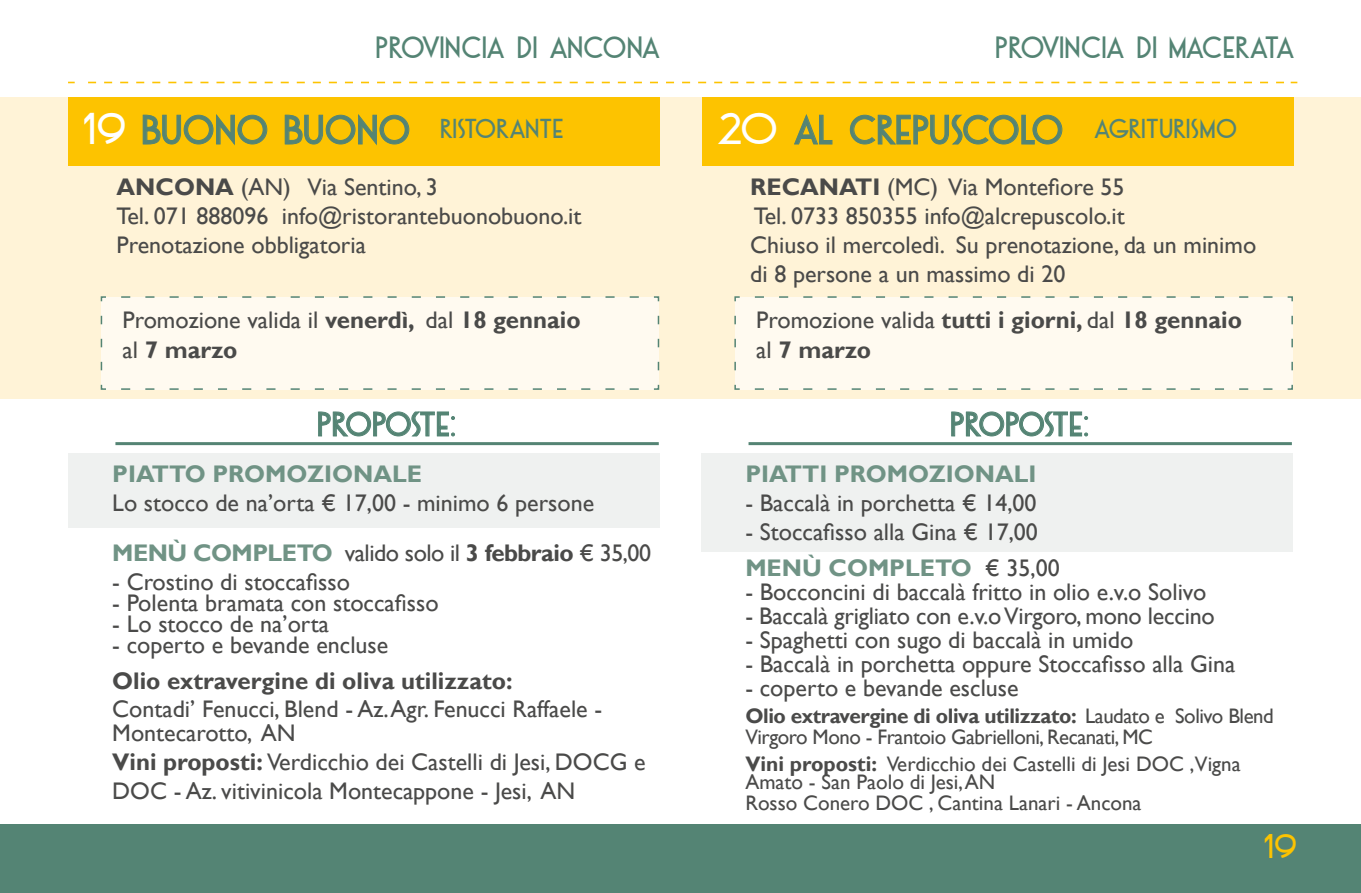
<style>
.page{position:relative;width:1361px;height:893px;background:#fff}
.page>*{position:absolute;margin:0;border:0;box-sizing:border-box;transform-origin:0 0}
.t1{font:36px "DK Otago";letter-spacing:-.035em;color:#548474}
.t2{font:36px "DK Otago";color:#548474}
.t3{font:30px "DK Otago";letter-spacing:-.05em;color:#548474}
.t4{font:30px "DK Otago";color:#fdc300}
.t5{font:27px "DK Otago";letter-spacing:-.05em;color:#548474}
.t6{font:27px "DK Otago";letter-spacing:-.025em;color:#548474}
.t7{font:24px/28.8px "Gill Sans";color:#4a4a49}
.t8{font:700 24px/30px "Gill Sans";color:#4a4a49}
.t9{font:700 24px "Gill Sans";color:#709385}
.t10{font:21px/18px "Gill Sans";color:#4a4a49}
.t11{font:21px/21px "Gill Sans";letter-spacing:-.02em;color:#4a4a49}
.s1{font-size:39px;color:#fff}
.s2{font-weight:700}
.s3{font-weight:400}
.s4{font-weight:700;color:#709385}
</style>
<div class="page">
<div style="left:1px;top:98px;width:1360px;height:301px;background:#fff3d7"></div>
<hr style="left:0;top:98px;width:1px;height:301px;background:#fff3d7">
<svg style="left:88px;top:82px;width:1196px;height:1px"></svg>
<div style="left:69px;top:98px;width:591px;height:68px;background:#fdc300"></div>
<svg style="left:142px;top:114px;width:126px;height:32px"></svg>
<svg style="left:284px;top:114px;width:125px;height:32px"></svg>
<div style="left:702px;top:98px;width:591px;height:68px;background:#fdc300"></div>
<svg style="left:794px;top:114px;width:39px;height:31px"></svg>
<svg style="left:849px;top:114px;width:213px;height:31px"></svg>
<div style="left:0;top:825px;width:1361px;height:68px;background:#548474"></div>
<div style="left:100px;top:296px;width:560px;height:94px;background:#fffaf0"></div>
<div style="left:734px;top:296px;width:559px;height:94px;background:#fffaf0"></div>
<div style="left:68px;top:453px;width:591px;height:74px;background:#eff1f0"></div>
<svg style="left:318px;top:411px;width:137px;height:26px"></svg>
<hr style="left:115px;top:442px;width:544px;height:3px;background:#548474">
<div style="left:701px;top:453px;width:591px;height:99px;background:#eff1f0"></div>
<svg style="left:951px;top:411px;width:137px;height:26px"></svg>
<hr style="left:748px;top:442px;width:544px;height:3px;background:#548474">
<p class="t6" style="left:375px;top:31px;width:287px">PROVINCIA DI ANCONA</p>
<h1 class="t2" style="left:82px;top:108px;width:483px"><span class="s1">19</span> BUONO BUONO <sup>RISTORANTE</sup></h1>
<p class="t7" style="left:116px;top:173px;width:466px"><span class="s2">ANCONA</span> (AN) Via Sentino, 3<br>Tel. 071 888096 info@ristorantebuonobuono.it<br>Prenotazione obbligatoria</p>
<p class="t5" style="left:995px;top:31px;width:301px">PROVINCIA DI MACERATA</p>
<h1 class="t1" style="left:716px;top:108px;width:522px"><span class="s1">20</span> AL CREPUSCOLO <sup>AGRITURISMO</sup></h1>
<p class="t7" style="left:750px;top:173px;width:507px"><span class="s2">RECANATI</span> (MC) Via Montefiore 55<br>Tel. 0733 850355 info@alcrepuscolo.it<br>Chiuso il mercoledì. Su prenotazione, da un minimo di 8 persone a un massimo di 20</p>
<p class="t7" style="left:123px;top:305px;width:459px;line-height:30px">Promozione valida il <span class="s2">venerdì,</span> dal <span class="s2">18 gennaio </span>al <span class="s2">7 marzo</span></p>
<p class="t8" style="left:756px;top:305px;width:487px"><span class="s3">Promozione valida</span> tutti i giorni, <span class="s3">dal</span> 18 gennaio <span class="s3">al</span> 7 marzo</p>
<p class="t3" style="left:317px;top:406px;width:140px">PROPOSTE:</p>
<p class="t9" style="left:112px;top:460px;width:311px">PIATTO PROMOZIONALE</p>
<p class="t7" style="left:112px;top:478px;width:540px;line-height:49.8px">Lo stocco de na’orta € 17,00 - minimo 6 persone<br><span class="s4">MENÙ COMPLETO</span> valido solo il <span class="s2">3 febbraio</span> € 35,00</p>
<p class="t7" style="left:112px;top:567px;width:239px">- Crostino di stoccafisso</p>
<p class="t7" style="left:112px;top:588px;width:328px">- Polenta bramata con stoccafisso</p>
<p class="t7" style="left:112px;top:609px;width:218px">- Lo stocco de na’orta</p>
<p class="t7" style="left:112px;top:630px;width:278px">- coperto e bevande encluse</p>
<p class="t8" style="left:112px;top:666px;width:402px">Olio extravergine di oliva utilizzato:</p>
<p class="t7" style="left:112px;top:698px;width:491px;line-height:24px">Contadi’ Fenucci, Blend - Az. Agr. Fenucci Raffaele -<br>Montecarotto, AN</p>
<p class="t7" style="left:112px;top:748px;width:535px"><span class="s2">Vini proposti:</span> Verdicchio dei Castelli di Jesi, DOCG e<br>DOC - Az. vitivinicola Montecappone - Jesi, AN</p>
<p class="t3" style="left:950px;top:406px;width:140px">PROPOSTE:</p>
<p class="t9" style="left:745px;top:460px;width:293px">PIATTI PROMOZIONALI</p>
<p class="t7" style="left:745px;top:489px;width:293px">- Baccalà in porchetta € 14,00</p>
<p class="t7" style="left:745px;top:514px;width:316px;line-height:36px">- Stoccafisso alla Gina € 17,00<br><span class="s4">MENÙ COMPLETO</span> € 35,00</p>
<p class="t7" style="left:745px;top:578px;width:462px">- Bocconcini di baccalà fritto in olio e.v.o Solivo</p>
<p class="t7" style="left:745px;top:602px;width:471px">- Baccalà grigliato con e.v.o Virgoro, mono leccino</p>
<p class="t7" style="left:745px;top:626px;width:389px">- Spaghetti con sugo di baccalà in umido</p>
<p class="t7" style="left:745px;top:650px;width:491px">- Baccalà in porchetta oppure Stoccafisso alla Gina</p>
<p class="t7" style="left:745px;top:674px;width:275px">- coperto e bevande escluse</p>
<p class="t11" style="left:745px;top:706px;width:530px"><span class="s2">Olio extravergine di oliva utilizzato:</span> Laudato e Solivo Blend<br>Virgoro Mono - Frantoio Gabrielloni, Recanati, MC</p>
<p class="t10" style="left:745px;top:755px;width:497px"><span class="s2">Vini proposti:</span> Verdicchio dei Castelli di Jesi DOC ,Vigna<br>Amato - San Paolo di Jesi, AN</p>
<p class="t10" style="left:745px;top:794px;width:398px">Rosso Conero DOC , Cantina Lanari - Ancona</p>
<p class="t4" style="left:1263px;top:828px;width:35px">19</p>
</div>
